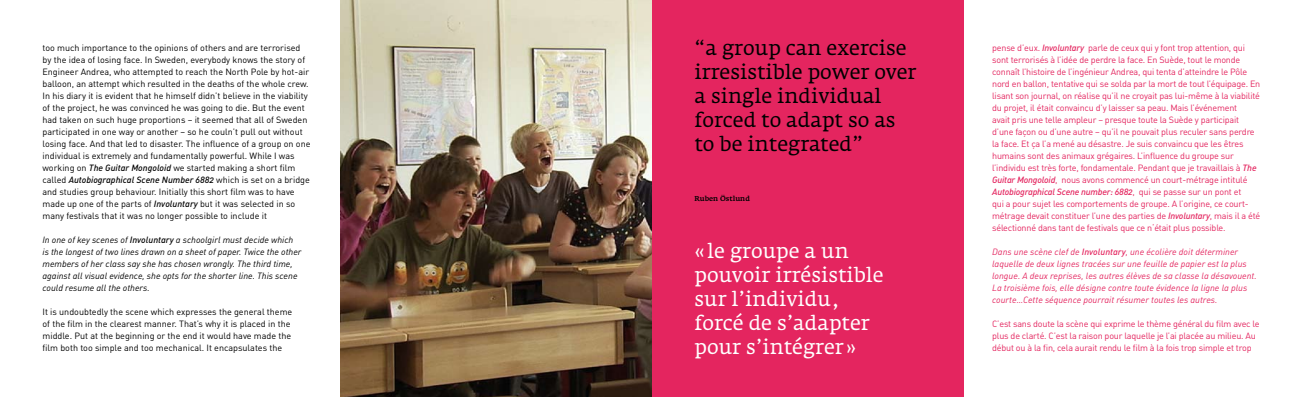
<style>
.page{position:relative;width:1304px;height:397px;background:#fff}
.page>*{position:absolute;margin:0;border:0;box-sizing:border-box;transform-origin:0 0}
.t1{font:20px/24px "Fedra Serif A";color:#000}
.t2{font:20px/24px "Fedra Serif A";color:#fff}
.t3{font:9px/12px "DIN Regular Alternate";letter-spacing:-.02em;color:#e4255f}
.t4{font:9px/12px "DIN Regular Alternate";color:#000}
.t5{font:9px/12px "DIN Regular Italic Alt";color:#e4255f}
.t6{font:9px/12px "DIN Regular Italic Alt";color:#000}
.t7{font:9px "DIN Medium Italic Alt";color:#000}
.t8{font:9px "DIN Medium Italic Alt";letter-spacing:-.02em;color:#e4255f}
.t9{font:500 7px "Fedra Serif A";color:#000}
.s1{font-family:"DIN Medium Italic Alt"}
.s2{font-family:"DIN Regular Alternate"}
</style>
<div class="page">
<div style="left:652px;top:0;width:312px;height:397px;background:#e4255f"></div>
<img style="left:340px;top:0;width:312px;height:397px">
<p class="t4" style="left:43px;top:42px;width:269px">too much importance to the opinions of others and are terrorised by the idea of losing face. In Sweden, everybody knows the story of Engineer Andrea, who attempted to reach the North Pole by hot-air balloon, an attempt which resulted in the deaths of the whole crew.<br>In his diary it is evident that he himself didn’t believe in the viability of the project, he was convinced he was going to die. But the event had taken on such huge proportions – it seemed that all of Sweden participated in one way or another – so he couln’t pull out without losing face. And that led to disaster. The influence of a group on one individual is extremely and fundamentally powerful. While I was working on <span class="s1">The Guitar Mongoloid</span> we started making a short film</p>
<p class="t7" style="left:43px;top:174px;width:269px"><span class="s2">called</span> Autobiographical Scene Number 6882 <span class="s2">which is set on a bridge</span></p>
<p class="t4" style="left:43px;top:186px;width:254px;text-align:justify">and studies group behaviour. Initially this short film was to have made up one of the parts of <span class="s1">Involuntary</span> but it was selected in so many festivals that it was no longer possible to include it</p>
<p class="t6" style="left:43px;top:234px;width:261px">In one of key scenes of <span class="s1">Involuntary</span> a schoolgirl must decide which is the longest of two lines drawn on a sheet of paper. Twice the other members of her class say she has chosen wrongly. The third time, against all visual evidence, she opts for the shorter line. This scene could resume all the others.</p>
<p class="t4" style="left:43px;top:306px;width:251px">It is undoubtedly the scene which expresses the general theme of the film in the clearest manner. That’s why it is placed in the middle. Put at the beginning or the end it would have made the film both too simple and too mechanical. It encapsulates the</p>
<h1 class="t1" style="left:694px;top:36px;width:224px">“a group can exercise irresistible power over a single individual forced to adapt so as to be integrated”</h1>
<p class="t9" style="left:694px;top:194px;width:57px">Ruben Östlund</p>
<h1 class="t2" style="left:694px;top:239px;width:191px">«le groupe a un pouvoir irrésistible sur l’individu, forcé de s’adapter pour s’intégrer»</h1>
<p class="t3" style="left:992px;top:42px;width:270px">pense d’eux. <span class="s1">Involuntary</span> parle de ceux qui y font trop attention, qui sont terrorisés à l’idée de perdre la face. En Suède, tout le monde connaît l’histoire de l’ingénieur Andrea, qui tenta d’atteindre le Pôle nord en ballon, tentative qui se solda par la mort de tout l’équipage. En lisant son journal, on réalise qu’il ne croyait pas lui-même à la viabilité du projet, il était convaincu d’y laisser sa peau. Mais l’événement<br>avait pris une telle ampleur – presque toute la Suède y participait d’une façon ou d’une autre – qu’il ne pouvait plus reculer sans perdre la face. Et ça l’a mené au désastre. Je suis convaincu que les êtres humains sont des animaux grégaires. L’influence du groupe sur l’individu est très forte, fondamentale. Pendant que je travaillais à <span class="s1">The Guitar Mongoloid</span>, nous avons commencé un court-métrage intitulé</p>
<p class="t8" style="left:992px;top:186px;width:251px">Autobiographical Scene number: 6882<span class="s2">, qui se passe sur un pont et</span></p>
<p class="t3" style="left:992px;top:198px;width:270px">qui a pour sujet les comportements de groupe. A l’origine, ce court&shy;métrage devait constituer l’une des parties de <span class="s1">Involuntary</span>, mais il a été sélectionné dans tant de festivals que ce n‘était plus possible.</p>
<p class="t5" style="left:992px;top:246px;width:266px">Dans une scène clef de <span class="s1">Involuntary</span>, une écolière doit déterminer laquelle de deux lignes tracées sur une feuille de papier est la plus longue. A deux reprises, les autres élèves de sa classe la désavouent.<br>La troisième fois, elle désigne contre toute évidence la ligne la plus courte…Cette séquence pourrait résumer toutes les autres.</p>
<p class="t3" style="left:992px;top:318px;width:269px">C’est sans doute la scène qui exprime le thème général du film avec le plus de clarté. C’est la raison pour laquelle je l’ai placée au milieu. Au début ou à la fin, cela aurait rendu le film à la fois trop simple et trop</p>
</div>
